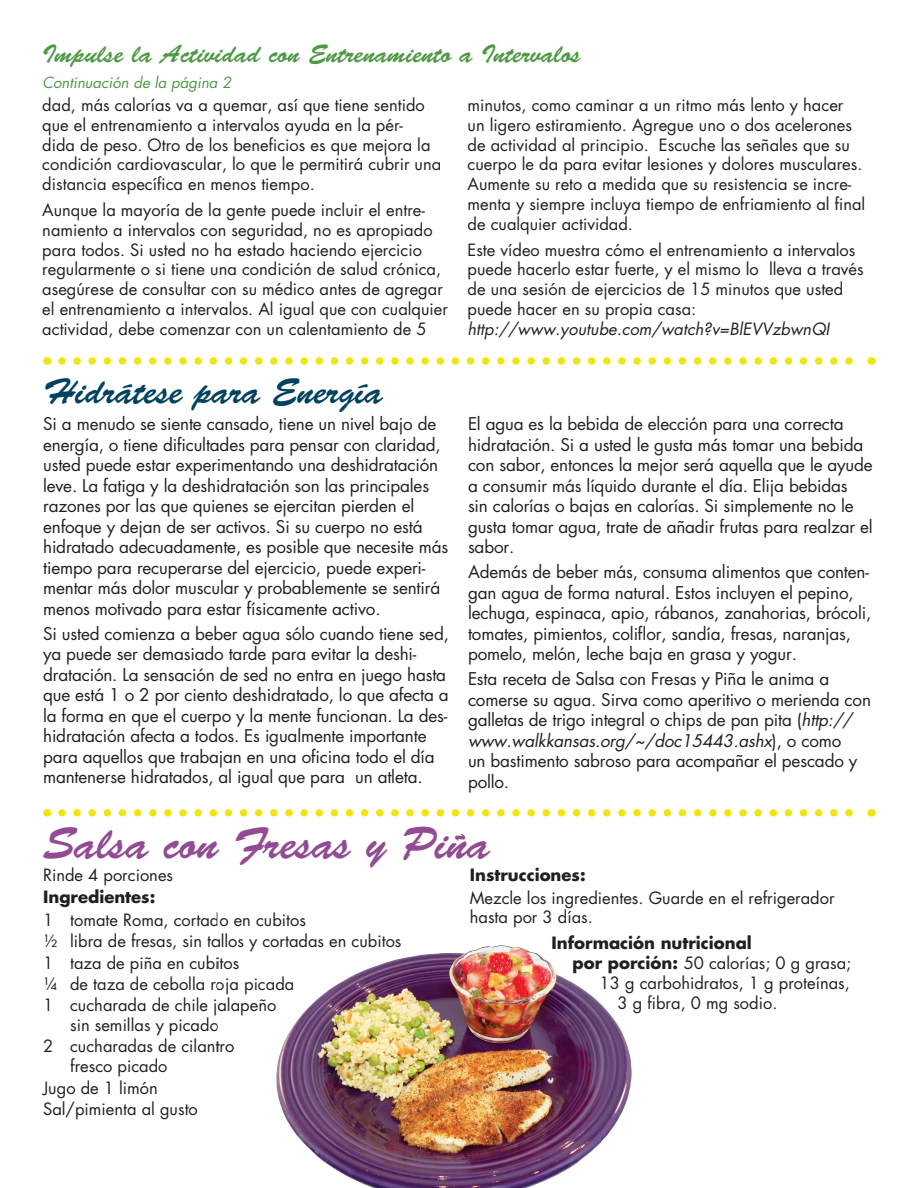
<style>
.page{position:relative;width:918px;height:1188px;background:#fff}
.page>*{position:absolute;margin:0;border:0;box-sizing:border-box;transform-origin:0 0}
.t1{font:45px "Brush Script Std";color:#924b93}
.t2{font:36px "Brush Script Std";color:#004260}
.t3{font:25.5px "Brush Script Std";color:#4e9945}
.Body_Text{font:17.1px/20.5px "Futura";letter-spacing:-.01em;color:#231f20}
.Body_Text-2{font:16.5px/19.8px "Futura";color:#231f20}
.Recipe_Ingredients{font:16.5px/19.8px "Futura";color:#231f20}
.Body_Text-3{font:700 16.5px "Futura";color:#231f20}
.Recipe_BodyTxt{font:italic 15px "Futura";color:#4e9945}
.s1{font-style:italic}
.s2{font-weight:700}
</style>
<div class="page">
<img style="left:276px;top:945px;width:356px;height:243px">
<svg style="left:62px;top:809px;width:791px;height:8px"></svg>
<svg style="left:62px;top:357px;width:791px;height:8px"></svg>
<p class="t3" style="left:42px;top:40px;width:540px">Impulse la Actividad con Entrenamiento a Intervalos</p>
<p class="Body_Text-2" style="left:42px;top:95px;width:401px">dad, más calorías va a quemar, así que tiene sentido que el entrenamiento a intervalos ayuda en la pér-<br>dida de peso. Otro de los beneficios es que mejora la condición cardiovascular, lo que le permitirá cubrir una distancia específica en menos tiempo.</p>
<p class="Body_Text-2" style="left:42px;top:200px;width:407px">Aunque la mayoría de la gente puede incluir el entre&shy;namiento a intervalos con seguridad, no es apropiado para todos. Si usted no ha estado haciendo ejercicio regularmente o si tiene una condición de salud crónica, asegúrese de consultar con su médico antes de agregar el entrenamiento a intervalos. Al igual que con cualquier actividad, debe comenzar con un calentamiento de 5</p>
<p class="Recipe_BodyTxt" style="left:42px;top:72px;width:191px">Continuación de la página 2</p>
<p class="Body_Text-2" style="left:468px;top:95px;width:399px">minutos, como caminar a un ritmo más lento y hacer<br>un ligero estiramiento. Agregue uno o dos acelerones de actividad al principio. Escuche las señales que su cuerpo le da para evitar lesiones y dolores musculares.<br>Aumente su reto a medida que su resistencia se incre&shy;menta y siempre incluya tiempo de enfriamiento al final de cualquier actividad.</p>
<p class="Body_Text-2" style="left:468px;top:239px;width:398px">Este vídeo muestra cómo el entrenamiento a intervalos puede hacerlo estar fuerte, y el mismo lo lleva a través de una sesión de ejercicios de 15 minutos que usted puede hacer en su propia casa: <span class="s1">http://www.youtube.com/watch?v=BlEVVzbwnQI</span></p>
<p class="t2" style="left:43px;top:372px;width:342px">Hidrátese para Energía</p>
<p class="Body_Text" style="left:43px;top:413px;width:407px">Si a menudo se siente cansado, tiene un nivel bajo de energía, o tiene dificultades para pensar con claridad, usted puede estar experimentando una deshidratación leve. La fatiga y la deshidratación son las principales razones por las que quienes se ejercitan pierden el enfoque y dejan de ser activos. Si su cuerpo no está hidratado adecuadamente, es posible que necesite más tiempo para recuperarse del ejercicio, puede experi&shy;mentar más dolor muscular y probablemente se sentirá menos motivado para estar físicamente activo.</p>
<p class="Body_Text" style="left:43px;top:623px;width:407px">Si usted comienza a beber agua sólo cuando tiene sed, ya puede ser demasiado tarde para evitar la deshi&shy;dratación. La sensación de sed no entra en juego hasta que está 1 o 2 por ciento deshidratado, lo que afecta a la forma en que el cuerpo y la mente funcionan. La des&shy;hidratación afecta a todos. Es igualmente importante para aquellos que trabajan en una oficina todo el día mantenerse hidratados, al igual que para un atleta.</p>
<p class="Body_Text" style="left:468px;top:413px;width:406px">El agua es la bebida de elección para una correcta hidratación. Si a usted le gusta más tomar una bebida con sabor, entonces la mejor será aquella que le ayude a consumir más líquido durante el día. Elija bebidas<br>sin calorías o bajas en calorías. Si simplemente no le gusta tomar agua, trate de añadir frutas para realzar el sabor.</p>
<p class="Body_Text" style="left:468px;top:561px;width:405px">Además de beber más, consuma alimentos que conten&shy;gan agua de forma natural. Estos incluyen el pepino, lechuga, espinaca, apio, rábanos, zanahorias, brócoli, tomates, pimientos, coliflor, sandía, fresas, naranjas, pomelo, melón, leche baja en grasa y yogur.</p>
<p class="Body_Text" style="left:468px;top:669px;width:405px">Esta receta de Salsa con Fresas y Piña le anima a comerse su agua. Sirva como aperitivo o merienda con galletas de trigo integral o chips de pan pita (<span class="s1">http:// www.walkkansas.org/~/doc15443.ashx</span>), o como<br>un bastimento sabroso para acompañar el pescado y pollo.</p>
<p class="t1" style="left:43px;top:819px;width:449px">Salsa con Fresas y Piña</p>
<p class="Body_Text-2" style="left:43px;top:864px;width:132px">Rinde 4 porciones</p>
<p class="Body_Text-3" style="left:43px;top:886px;width:114px">Ingredientes:</p>
<p class="Recipe_Ingredients" style="left:43px;top:910px;width:264px">1 tomate Roma, cortado en cubitos</p>
<p class="Recipe_Ingredients" style="left:43px;top:931px;width:360px">½ libra de fresas, sin tallos y cortadas en cubitos</p>
<p class="Recipe_Ingredients" style="left:43px;top:953px;width:198px">1 taza de piña en cubitos</p>
<p class="Recipe_Ingredients" style="left:43px;top:974px;width:253px">¼ de taza de cebolla roja picada</p>
<p class="Recipe_Ingredients" style="left:70px;top:995px;width:208px;text-indent:-27px">1 cucharada de chile jalapeño sin semillas y picado</p>
<p class="Recipe_Ingredients" style="left:70px;top:1036px;width:166px;text-indent:-27px">2 cucharadas de cilantro fresco picado</p>
<p class="Recipe_Ingredients" style="left:43px;top:1077px;width:116px">Jugo de 1 limón</p>
<p class="Recipe_Ingredients" style="left:43px;top:1099px;width:156px">Sal/pimienta al gusto</p>
<p class="Body_Text-3" style="left:470px;top:863px;width:117px">Instrucciones:</p>
<p class="Body_Text-2" style="left:470px;top:887px;width:366px">Mezcle los ingredientes. Guarde en el refrigerador hasta por 3 días.</p>
<p class="Body_Text-3" style="left:552px;top:932px;width:202px">Información nutricional</p>
<p class="Body_Text-2" style="left:573px;top:953px;width:280px"><span class="s2">por porción:</span> 50 calorías; 0 g grasa;</p>
<p class="Body_Text-2" style="left:600px;top:973px;width:252px">13 g carbohidratos, 1 g proteínas,</p>
<p class="Body_Text-2" style="left:618px;top:992px;width:161px">3 g fibra, 0 mg sodio.</p>
</div>
